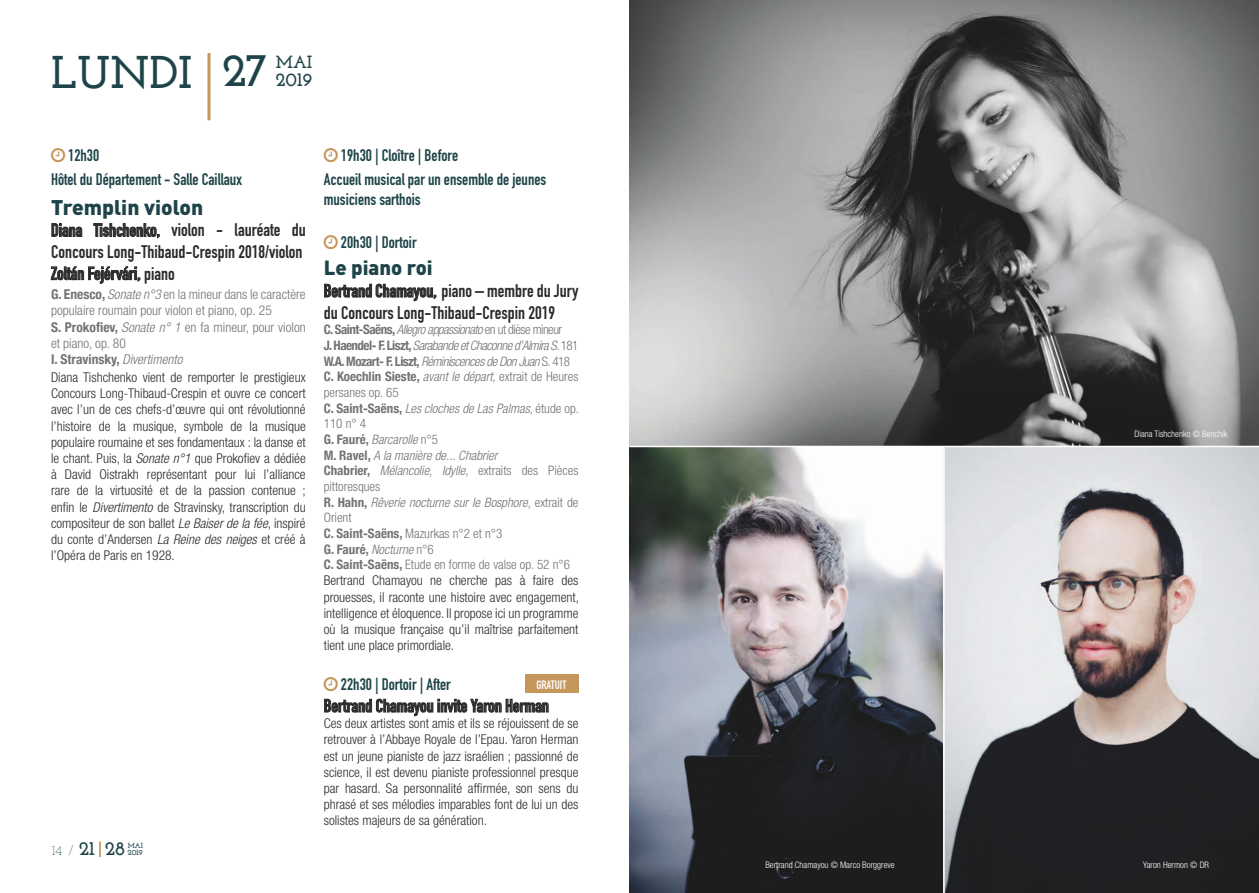
<style>
.page{position:relative;width:1259px;height:893px;background:#fff}
.page>*{position:absolute;margin:0;border:0;box-sizing:border-box;transform-origin:0 0}
.t1{font:700 46.95px "Josefin Slab";color:#1e4449}
.t2{font:700 45.6px "Josefin Slab";color:#1e4449}
.t3{font:900 21px "DIN";color:#1e4449}
.t4{font:900 20.25px "DIN";color:#1e4449}
.t5{font:700 19.5px "Josefin Slab";color:#1e4449}
.t6{font:700 19.05px "Josefin Slab";color:#1e4449}
.t7{font:700 18px/21.6px "DIN Condensed";color:#2b2b2a}
.t8{font:700 17.55px "Josefin Slab";color:#1e4449}
.t9{font:700 16.5px/24px "DIN Condensed";color:#1e4449}
.t10{font:300 condensed 13.5px/16.2px "Helvetica Neue LT Std";color:#2b2b2a;text-align:justify}
.t11{font:300 condensed 13.5px/16.2px "Helvetica Neue LT Std";color:#737373}
.t12{font:700 condensed 13.5px "Helvetica Neue";color:#737373}
.t13{font:italic 300 condensed 13.05px/15.6px "Helvetica Neue LT Std";color:#737373}
.t14{font:700 condensed 13.05px "Helvetica Neue";color:#737373}
.t15{font:300 condensed 13.05px "Helvetica Neue LT Std";color:#737373}
.t16{font:700 12px "DIN Condensed";color:#fff}
.t17{font:300 condensed 9px "Helvetica Neue LT Std";color:#fff}
.t18{font:700 7.95px "Josefin Slab";color:#1e4449}
.t19{font:700 7.35px "Josefin Slab";color:#1e4449}
.s1{font-family:"Helvetica Neue";font-weight:700}
.s2{font-style:italic}
.s3{font-family:"Helvetica Neue LT Std";font-weight:300;font-style:italic}
.s4{font-weight:300;font-size:13.5px}
.s5{font-family:"Helvetica Neue";font-weight:700;font-style:normal}
.s6{font-style:normal}
.s7{font-family:"Helvetica Neue LT Std";font-weight:300}
</style>
<div class="page">
<svg style="left:99px;top:841px;width:2px;height:16px"></svg>
<img style="left:629px;top:447px;width:630px;height:446px">
<svg style="left:51px;top:223px;width:31px;height:14px"></svg>
<svg style="left:93px;top:223px;width:67px;height:16px"></svg>
<svg style="left:51px;top:266px;width:89px;height:18px"></svg>
<svg style="left:324px;top:284px;width:112px;height:17px"></svg>
<svg style="left:324px;top:699px;width:224px;height:17px"></svg>
<img style="left:629px;top:0;width:630px;height:446px">
<hr style="left:207px;top:53px;width:3px;height:67px;background:#c5975b">
<div style="left:525px;top:675px;width:53px;height:18px;background:#c5975b"></div>
<hr style="left:943px;top:446px;width:1px;height:447px;background:#fff">
<h2 class="t2" style="left:51px;top:45px;width:143px">LUNDI</h2>
<h1 class="t1" style="left:222px;top:42px;width:48px">27</h1>
<p class="t8" style="left:276px;top:52px;width:38px">MAI</p>
<h3 class="t6" style="left:276px;top:69px;width:39px">2019</h3>
<p class="t9" style="left:51px;top:143px;width:192px;text-indent:17px">12h30<br>Hôtel du Département - Salle Caillaux</p>
<h3 class="t3" style="left:51px;top:193px;width:154px">Tremplin violon</h3>
<h3 class="t7" style="left:51px;top:219px;width:256px">Diana Tishchenko, violon - lauréate du<br>Concours Long-Thibaud-Crespin 2018/violon<br>Zoltán Fejérvári, piano</h3>
<p class="t11" style="left:51px;top:286px;width:256px"><span class="s1">G. Enesco,</span> <span class="s2">Sonaten°3</span> en la mineur dans le caractère populaire roumain pour violon et piano, op. 25<br><span class="s1">S. Prokofiev,</span> <span class="s2">Sonate n° 1</span> en fa mineur, pour violon et piano, op. 80</p>
<p class="t12" style="left:51px;top:348px;width:136px">I. Stravinsky, <span class="s3">Divertimento</span></p>
<p class="t10" style="left:51px;top:369px;width:256px">Diana Tishchenko vient de remporter le prestigieux Concours Long-Thibaud-Crespin et ouvre ce concert avec l’un de ces chefs-d’œuvre qui ont révolutionné l’histoire de la musique, symbole de la musique populaire roumaine et ses fondamentaux : la danse et le chant. Puis, la <span class="s2">Sonaten°1</span> que Prokofiev a dédiée à David Oistrakh représentant pour lui l’alliance rare de la virtuosité et de la passion contenue ; enfin le <span class="s2">Divertimento</span> de Stravinsky, transcription du compositeur de son ballet <span class="s2">LeBaiserdelafée</span>, inspiré du conte d’Andersen <span class="s2">La Reine des neiges</span> et créé à l’Opéra de Paris en 1928.</p>
<h3 class="t5" style="left:52px;top:837px;width:75px"><span class="s4">14 /</span> 21 28</h3>
<p class="t19" style="left:128px;top:841px;width:17px">MAI</p>
<p class="t18" style="left:128px;top:848px;width:17px">2019</p>
<p class="t9" style="left:324px;top:143px;width:224px;text-indent:17px">19h30 | Cloître | Before<br>Accueil musical par un ensemble de jeunes</p>
<p class="t9" style="left:324px;top:187px;width:98px">musiciens sarthois</p>
<p class="t9" style="left:341px;top:231px;width:77px">20h30 | Dortoir</p>
<h3 class="t4" style="left:324px;top:255px;width:111px">Le piano roi</h3>
<h3 class="t7" style="left:324px;top:280px;width:256px">Bertrand Chamayou, piano – membre du Jury du Concours Long-Thibaud-Crespin 2019</h3>
<p class="t13" style="left:324px;top:322px;width:256px"><span class="s5">C. Saint-Saëns,</span> Allegroappassionato<span class="s6">en ut dièse mineur<br></span><span class="s5">J . H a e n d e l - F. L i s z t ,</span> SarabandeetChaconned’AlmiraS.<span class="s6">1 8 1<br></span><span class="s5">W.A. Mozart- F. Liszt,</span> RéminiscencesdeDonJuan<span class="s6">S. 418</span></p>
<p class="t14" style="left:324px;top:366px;width:256px">C. Koechlin Sieste, <span class="s3">avantledépart,</span><span class="s7">extrait de Heures</span></p>
<p class="t13" style="left:324px;top:384px;width:257px"><span class="s6">persanes op. 65<br></span><span class="s5">C. Saint-Saëns,</span> LesclochesdeLasPalmas,<span class="s6">étude op.<br>110 n° 4<br></span><span class="s5">G . F a u r é ,</span> Barcarolle<span class="s6">n ° 5<br></span><span class="s5">M . R a v e l ,</span> A lamanièrede...Chabrier<br><span class="s5">Chabrier,</span> Mélancolie, Idylle, <span class="s6">extraits des Pièces pittoresques<br></span><span class="s5">R . H a h n ,</span> Rêverie nocturne sur le Bosphore, <span class="s6">e x t r a i t d e<br>Orient<br></span><span class="s5">C. Saint-Saëns,</span> <span class="s6">Mazurkas n°2 et n°3</span></p>
<p class="t14" style="left:324px;top:538px;width:112px">G. Fauré, <span class="s3">Nocturne</span><span class="s7">n°6</span></p>
<p class="t15" style="left:324px;top:557px;width:248px"><span class="s1">C. Saint-Saëns,</span> Etude en forme de valse op. 52 n°6</p>
<p class="t10" style="left:324px;top:572px;width:257px">Bertrand Chamayou ne cherche pas à faire des prouesses, il raconte une histoire avec engagement, intelligence et éloquence. Il propose ici un programme où la musique française qu’il maîtrise parfaitement tient une place primordiale.</p>
<p class="t9" style="left:341px;top:673px;width:111px">22h30 | Dortoir | After</p>
<h3 class="t7" style="left:324px;top:695px;width:227px">Bertrand Chamayou invite Yaron Herman</h3>
<p class="t10" style="left:324px;top:715px;width:256px">Ces deux artistes sont amis et ils se réjouissent de se retrouver à l’Abbaye Royale de l’Epau. Yaron Herman est un jeune pianiste de jazz israélien ; passionné de science, il est devenu pianiste professionnel presque par hasard. Sa personnalité affirmée, son sens du phrasé et ses mélodies imparables font de lui un des solistes majeurs de sa génération.</p>
<p class="t16" style="left:536px;top:677px;width:31px">GRATUIT</p>
<p class="t17" style="left:1134px;top:429px;width:94px">Diana Tishchenko © Benchik</p>
<p class="t17" style="left:765px;top:859px;width:131px">Bertrand Chamayou © Marco Borggreve</p>
<p class="t17" style="left:1143px;top:859px;width:67px">Yaron Hermon © DR</p>
</div>
